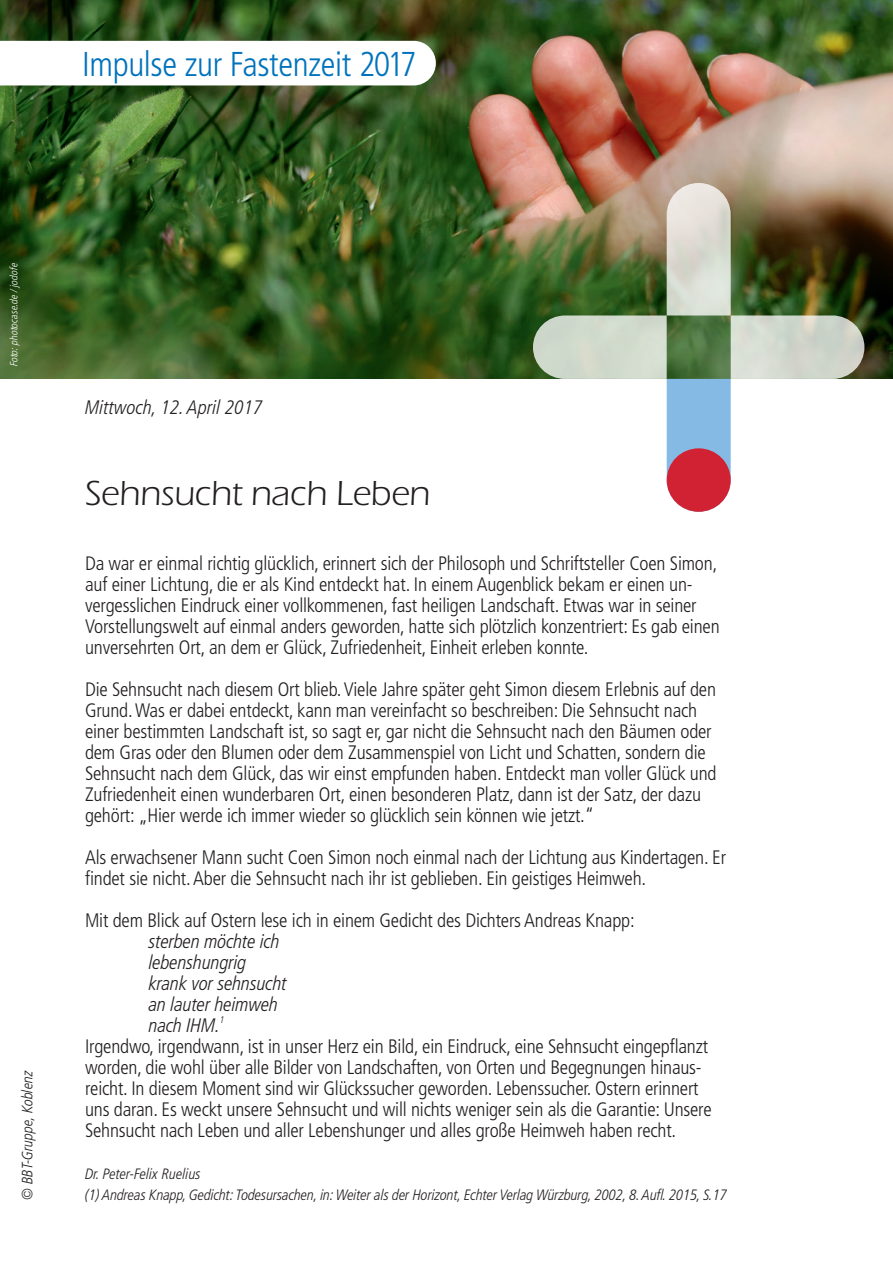
<style>
.page{position:relative;width:893px;height:1263px;background:#fff}
.page>*{position:absolute;margin:0;border:0;box-sizing:border-box;transform-origin:0 0}
.t1{font:36px "Eras Book ITC";letter-spacing:-.01em;color:#231f20}
.t2{font:300 condensed 34.5px "Frutiger LT Pro";letter-spacing:-.01em;color:#0073bc}
.t3{font:300 condensed 19.5px/21px "Frutiger LT Pro";letter-spacing:-.01em;color:#231f20}
.t4{font:italic 300 condensed 19.5px "Frutiger LT Pro";letter-spacing:-.01em;color:#231f20}
.t5{font:italic 300 condensed 15px/21px "Frutiger LT Pro";letter-spacing:-.01em;color:#231f20}
.t6{font:italic 300 condensed 10.5px "Frutiger LT Pro";color:#fff}
</style>
<div class="page">
<img style="left:0;top:0;width:893px;height:379px">
<svg style="left:0;top:41px;width:436px;height:44px"></svg>
<img style="left:533px;top:183px;width:331px;height:329px">
<div style="left:667px;top:448px;width:64px;height:64px;background:#d12233;border-radius:50%"></div>
<h2 class="t2" style="left:82px;top:44px;width:336px">Impulse zur Fastenzeit 2017</h2>
<p class="t6" style="left:8px;top:366px;width:105px;rotate:-90deg">Foto: photocase.de / jodofe</p>
<p class="t5" style="left:17px;top:1200px;width:131px;rotate:-90deg">© BBT-Gruppe, Koblenz</p>
<p class="t4" style="left:85px;top:396px;width:179px">Mittwoch, 12. April 2017</p>
<h1 class="t1" style="left:85px;top:473px;width:347px">Sehnsucht nach Leben</h1>
<p class="t3" style="left:85px;top:553px;width:636px">Da war er einmal richtig glücklich, erinnert sich der Philosoph und Schriftsteller Coen Simon, auf einer Lichtung, die er als Kind entdeckt hat. In einem Augenblick bekam er einen un&shy;vergesslichen Eindruck einer vollkommenen, fast heiligen Landschaft. Etwas war in seiner Vorstellungswelt auf einmal anders geworden, hatte sich plötzlich konzentriert: Es gab einen unversehrten Ort, an dem er Glück, Zufriedenheit, Einheit erleben konnte.</p>
<p class="t3" style="left:85px;top:679px;width:633px">Die Sehnsucht nach diesem Ort blieb. Viele Jahre später geht Simon diesem Erlebnis auf den Grund. Was er dabei entdeckt, kann man vereinfacht so beschreiben: Die Sehnsucht nach einer bestimmten Landschaft ist, so sagt er, gar nicht die Sehnsucht nach den Bäumen oder dem Gras oder den Blumen oder dem Zusammenspiel von Licht und Schatten, sondern die Sehnsucht nach dem Glück, das wir einst empfunden haben. Entdeckt man voller Glück und Zufriedenheit einen wunderbaren Ort, einen besonderen Platz, dann ist der Satz, der dazu gehört: „Hier werde ich immer wieder so glücklich sein können wie jetzt.“</p>
<p class="t3" style="left:85px;top:847px;width:643px">Als erwachsener Mann sucht Coen Simon noch einmal nach der Lichtung aus Kindertagen. Er findet sie nicht. Aber die Sehnsucht nach ihr ist geblieben. Ein geistiges Heimweh.</p>
<p class="t3" style="left:85px;top:910px;width:551px">Mit dem Blick auf Ostern lese ich in einem Gedicht des Dichters Andreas Knapp:</p>
<p class="t4" style="left:149px;top:930px;width:133px">sterben möchte ich</p>
<p class="t4" style="left:149px;top:951px;width:99px">lebenshungrig</p>
<p class="t4" style="left:149px;top:972px;width:140px">krank vor sehnsucht</p>
<p class="t4" style="left:149px;top:993px;width:131px">an lauter heimweh</p>
<p class="t4" style="left:149px;top:1014px;width:77px">nach IHM.<sup>1</sup></p>
<p class="t3" style="left:85px;top:1036px;width:625px">Irgendwo, irgendwann, ist in unser Herz ein Bild, ein Eindruck, eine Sehnsucht eingepflanzt</p>
<p class="t3" style="left:85px;top:1057px;width:618px">worden, die wohl über alle Bilder von Landschaften, von Orten und Begegnungen hinaus-</p>
<p class="t3" style="left:85px;top:1078px;width:615px">reicht. In diesem Moment sind wir Glückssucher geworden. Lebenssucher. Ostern erinnert</p>
<p class="t3" style="left:85px;top:1099px;width:628px">uns daran. Es weckt unsere Sehnsucht und will nichts weniger sein als die Garantie: Unsere</p>
<p class="t3" style="left:85px;top:1120px;width:593px">Sehnsucht nach Leben und aller Lebenshunger und alles große Heimweh haben recht.</p>
<p class="t5" style="left:85px;top:1163px;width:643px">Dr. Peter-Felix Ruelius<br>(1) Andreas Knapp, Gedicht: Todesursachen, in: Weiter als der Horizont, Echter Verlag Würzburg, 2002, 8. Aufl. 2015, S.17</p>
</div>
